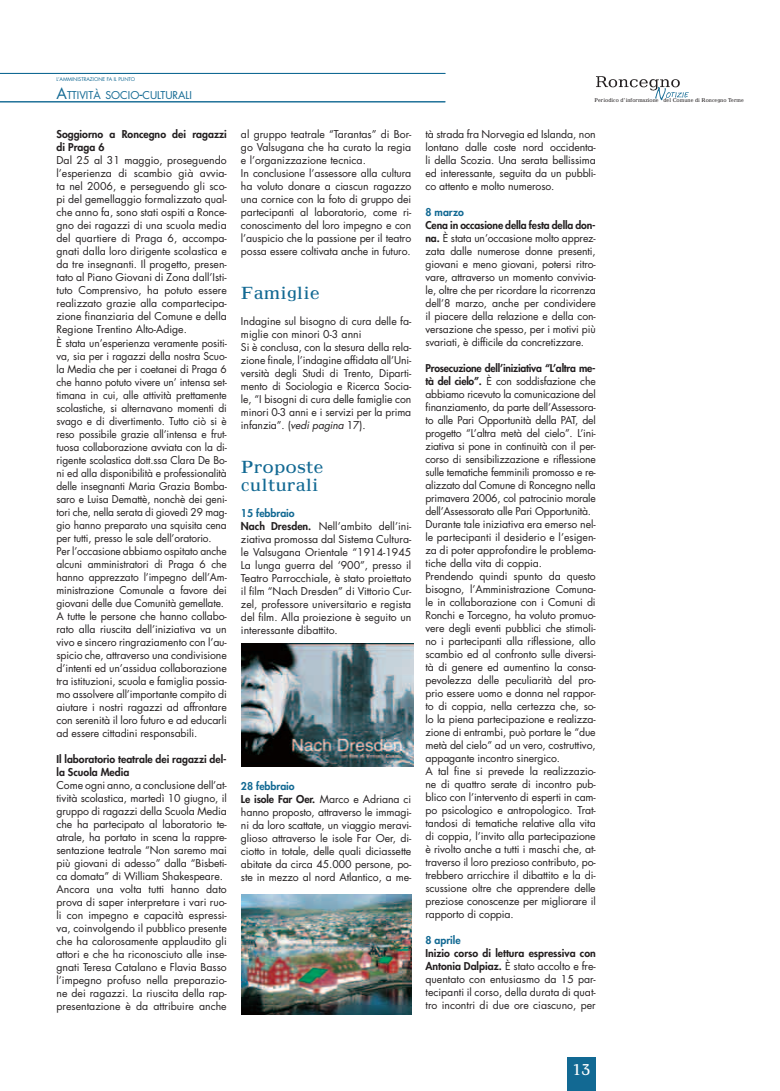
<style>
.page{position:relative;width:780px;height:1091px;background:#fff}
.page>*{position:absolute;margin:0;border:0;box-sizing:border-box;transform-origin:0 0}
.t1{font:16px/18px "Maximus";color:#126993;scale:.85 1}
.t2{font:14px "Maximus";color:#fff;scale:.8 1}
.t3{font:10.5px/13px "Futura";letter-spacing:-.01em;color:#231f20}
.t4{font:800 10.5px/13px "Futura";color:#231f20}
.t5{font:10.5px "Futura";color:#126993}
.t6{font:800 10.5px "Futura";color:#126993}
.t7{font:5px "Maximus";color:#231f20;scale:.75 1}
.t8{font:5px "Futura";color:#126993}
.s1{font-size:15px}
.s2{font-style:italic}
.s3{font-weight:800;color:#126993}
.s4{font-weight:800}
</style>
<div class="page">
<svg style="left:655px;top:91px;width:33px;height:9px"></svg>
<img style="left:596px;top:76px;width:84px;height:15px">
<hr style="left:0;top:73px;width:445px;height:1px;background:#126993">
<hr style="left:0;top:102px;width:445px;height:1px;background:#126993">
<div style="left:567px;top:1057px;width:28px;height:34px;background:#126993"></div>
<img style="left:241px;top:643px;width:172px;height:123px">
<img style="left:241px;top:894px;width:170px;height:121px">
<p class="t8" style="left:56px;top:77px;width:80px">L’AMMINISTRAZIONE FA IL PUNTO</p>
<p class="t5" style="left:56px;top:90px;width:137px"><span class="s1">A</span>TTIVITÀ SOCIO<span class="s1">-</span>CULTURALI</p>
<p class="t4" style="left:56px;top:129px;width:172px">Soggiorno a Roncegno dei ragazzi di Praga 6</p>
<p class="t3" style="left:56px;top:155px;width:172px">Dal 25 al 31 maggio, proseguendo l’esperienza di scambio già avvia&shy;ta nel 2006, e perseguendo gli sco&shy;pi del gemellaggio formalizzato qual&shy;che anno fa, sono stati ospiti a Ronce&shy;gno dei ragazzi di una scuola media del quartiere di Praga 6, accompa&shy;gnati dalla loro dirigente scolastica e da tre insegnanti. Il progetto, presen&shy;tato al Piano Giovani di Zona dall’Isti&shy;tuto Comprensivo, ha potuto essere realizzato grazie alla compartecipa&shy;zione finanziaria del Comune e della Regione Trentino Alto-Adige.<br>È stata un’esperienza veramente positi&shy;va, sia per i ragazzi della nostra Scuo&shy;la Media che per i coetanei di Praga 6 che hanno potuto vivere un’ intensa set&shy;timana in cui, alle attività prettamente scolastiche, si alternavano momenti di svago e di divertimento. Tutto ciò si è reso possibile grazie all’intensa e frut&shy;tuosa collaborazione avviata con la di&shy;rigente scolastica dott.ssa Clara De Bo&shy;ni ed alla disponibilità e professionalità delle insegnanti Maria Grazia Bomba&shy;saro e Luisa Demattè, nonchè dei geni&shy;tori che, nella serata di giovedì 29 mag&shy;gio hanno preparato una squisita cena per tutti, presso le sale dell’oratorio.<br>Per l’occasione abbiamo ospitato anche alcuni amministratori di Praga 6 che hanno apprezzato l’impegno dell’Am&shy;ministrazione Comunale a favore dei giovani delle due Comunità gemellate.<br>A tutte le persone che hanno collabo&shy;rato alla riuscita dell’iniziativa va un vivo e sincero ringraziamento con l’au&shy;spicio che, attraverso una condivisione d’intenti ed un’assidua collaborazione tra istituzioni, scuola e famiglia possia&shy;mo assolvere all’importante compito di aiutare i nostri ragazzi ad affrontare con serenità il loro futuro e ad educarli ad essere cittadini responsabili.</p>
<p class="t4" style="left:56px;top:753px;width:172px">Il laboratorio teatrale dei ragazzi del&shy;la Scuola Media</p>
<p class="t3" style="left:56px;top:779px;width:172px">Come ogni anno, a conclusione dell’at&shy;tività scolastica, martedì 10 giugno, il gruppo di ragazzi della Scuola Media che ha partecipato al laboratorio te&shy;atrale, ha portato in scena la rappre&shy;sentazione teatrale “Non saremo mai più giovani di adesso” dalla “Bisbeti&shy;ca domata” di William Shakespeare.<br>Ancora una volta tutti hanno dato prova di saper interpretare i vari ruo&shy;li con impegno e capacità espressi&shy;va, coinvolgendo il pubblico presente che ha calorosamente applaudito gli attori e che ha riconosciuto alle inse&shy;gnati Teresa Catalano e Flavia Basso l’impegno profuso nella preparazio&shy;ne dei ragazzi. La riuscita della rap&shy;presentazione è da attribuire anche</p>
<p class="t3" style="left:241px;top:129px;width:172px">al gruppo teatrale “Tarantas” di Bor&shy;go Valsugana che ha curato la regia e l’organizzazione tecnica.<br>In conclusione l’assessore alla cultura ha voluto donare a ciascun ragazzo una cornice con la foto di gruppo dei partecipanti al laboratorio, come ri&shy;conoscimento del loro impegno e con l’auspicio che la passione per il teatro possa essere coltivata anche in futuro.</p>
<h1 class="t1" style="left:241px;top:285px;width:94px">Famiglie</h1>
<p class="t3" style="left:241px;top:315px;width:172px">Indagine sul bisogno di cura delle fa&shy;miglie con minori 0-3 anni<br>Si è conclusa, con la stesura della rela&shy;zione finale, l’indagine affidata all’Uni&shy;versità degli Studi di Trento, Diparti&shy;mento di Sociologia e Ricerca Socia&shy;le, “I bisogni di cura delle famiglie con minori 0-3 anni e i servizi per la prima infanzia”. (<span class="s2">vedi pagina</span> 17).</p>
<h1 class="t1" style="left:241px;top:458px;width:99px">Proposte culturali</h1>
<p class="t3" style="left:241px;top:507px;width:172px"><span class="s3">15 febbraio<br></span><span class="s4">Nach Dresden.</span> Nell’ambito dell’ini&shy;ziativa promossa dal Sistema Cultura&shy;le Valsugana Orientale “1914-1945<br>La lunga guerra del ‘900”, presso il Teatro Parrocchiale, è stato proiettato il film “Nach Dresden” di Vittorio Cur&shy;zel, professore universitario e regista del film. Alla proiezione è seguito un interessante dibattito.</p>
<p class="t3" style="left:241px;top:780px;width:172px"><span class="s3">28 febbraio<br></span><span class="s4">Le isole Far Oer.</span> Marco e Adriana ci hanno proposto, attraverso le immagi&shy;ni da loro scattate, un viaggio meravi&shy;glioso attraverso le isole Far Oer, di&shy;ciotto in totale, delle quali diciassette abitate da circa 45.000 persone, po&shy;ste in mezzo al nord Atlantico, a me-</p>
<p class="t7" style="left:594px;top:98px;width:200px">Periodico d’informazione del Comune di Roncegno Terme</p>
<p class="t3" style="left:425px;top:129px;width:172px;text-align:justify">tà strada fra Norvegia ed Islanda, non lontano dalle coste nord occidenta&shy;li della Scozia. Una serata bellissima ed interessante, seguita da un pubbli&shy;co attento e molto numeroso.</p>
<p class="t6" style="left:425px;top:207px;width:40px">8 marzo</p>
<p class="t3" style="left:425px;top:220px;width:172px;text-align:justify"><span class="s4">Cena in occasione della festa della don&shy;na.</span> È stata un’occasione molto apprez&shy;zata dalle numerose donne presenti, giovani e meno giovani, potersi ritro&shy;vare, attraverso un momento convivia&shy;le, oltre che per ricordare la ricorrenza dell’8 marzo, anche per condividere il piacere della relazione e della con&shy;versazione che spesso, per i motivi più svariati, è difficile da concretizzare.</p>
<p class="t3" style="left:425px;top:363px;width:172px"><span class="s4">Prosecuzione dell’iniziativa “L’altra me&shy;tà del cielo”.</span> È con soddisfazione che abbiamo ricevuto la comunicazione del finanziamento, da parte dell’Assessora&shy;to alle Pari Opportunità della PAT, del progetto “L’altra metà del cielo”. L’ini&shy;ziativa si pone in continuità con il per&shy;corso di sensibilizzazione e riflessione sulle tematiche femminili promosso e re&shy;alizzato dal Comune di Roncegno nella primavera 2006, col patrocinio morale dell’Assessorato alle Pari Opportunità.<br>Durante tale iniziativa era emerso nel&shy;le partecipanti il desiderio e l’esigen&shy;za di poter approfondire le problema&shy;tiche della vita di coppia.<br>Prendendo quindi spunto da questo bisogno, l’Amministrazione Comuna&shy;le in collaborazione con i Comuni di Ronchi e Torcegno, ha voluto promuo&shy;vere degli eventi pubblici che stimoli&shy;no i partecipanti alla riflessione, allo scambio ed al confronto sulle diversi&shy;tà di genere ed aumentino la consa&shy;pevolezza delle peculiarità del pro&shy;prio essere uomo e donna nel rappor&shy;to di coppia, nella certezza che, so&shy;lo la piena partecipazione e realizza&shy;zione di entrambi, può portare le “due metà del cielo” ad un vero, costruttivo, appagante incontro sinergico.<br>A tal fine si prevede la realizzazio&shy;ne di quattro serate di incontro pub&shy;blico con l’intervento di esperti in cam&shy;po psicologico e antropologico. Trat&shy;tandosi di tematiche relative alla vita di coppia, l’invito alla partecipazione è rivolto anche a tutti i maschi che, at&shy;traverso il loro prezioso contributo, po&shy;trebbero arricchire il dibattito e la di&shy;scussione oltre che apprendere delle preziose conoscenze per migliorare il rapporto di coppia.</p>
<p class="t6" style="left:425px;top:935px;width:37px">8 aprile</p>
<p class="t3" style="left:425px;top:948px;width:172px;text-align:justify"><span class="s4">Inizio corso di lettura espressiva con Antonia Dalpiaz.</span> È stato accolto e fre&shy;quentato con entusiasmo da 15 par&shy;tecipanti il corso, della durata di quat&shy;tro incontri di due ore ciascuno, per</p>
<h2 class="t2" style="left:571px;top:1064px;width:25px">13</h2>
</div>
